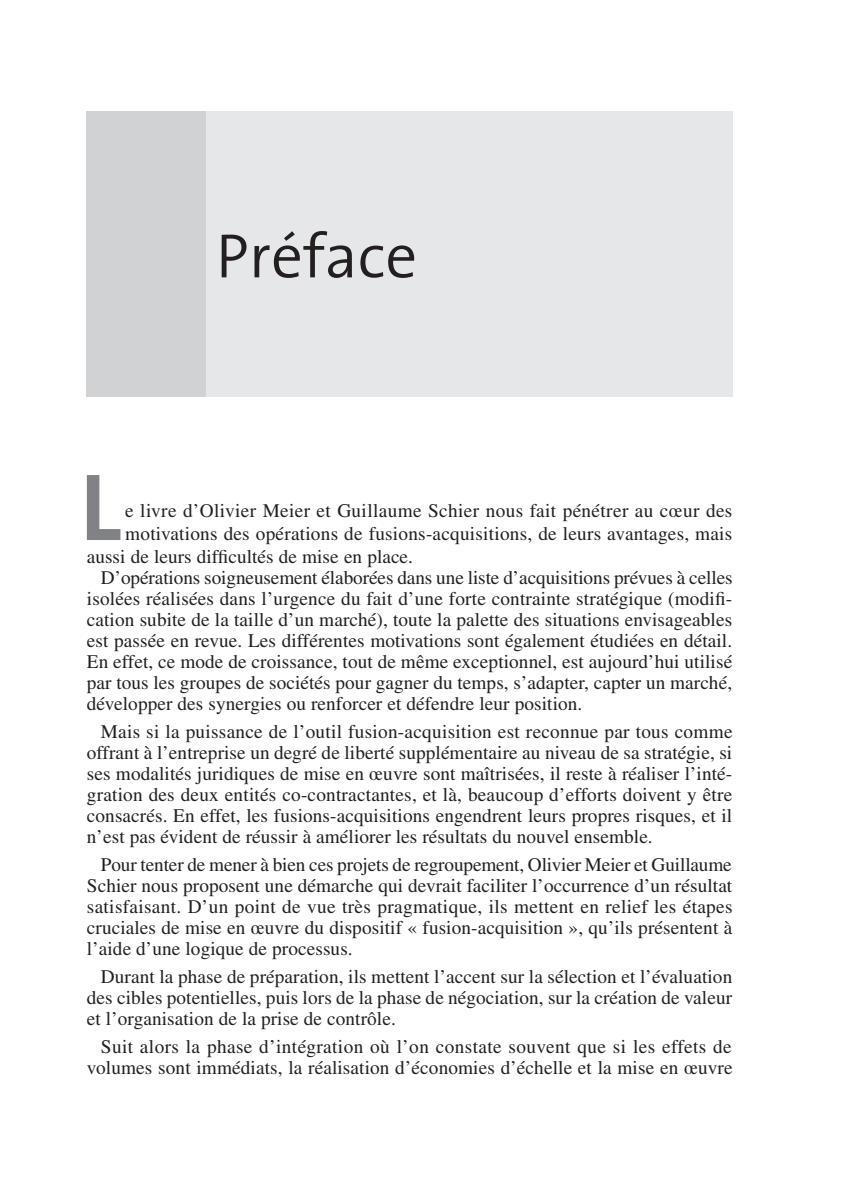
<style>
.page{position:relative;width:844px;height:1191px;background:#fff}
.page>*{position:absolute;margin:0;border:0;box-sizing:border-box;transform-origin:0 0}
.Texte_Courant_Libre{font:700 96.25px "The Sans";color:#808285}
.Chapitre_Titre{font:300 63px "The Sans";color:#231f20}
.Texte_courant{font:19.25px/21px "Times LT Std";letter-spacing:.005em;color:#231f20;text-align:justify}
.Texte_Courant_Libre-2{font:19.25px "Times LT Std";letter-spacing:.01em;color:#231f20}
</style>
<div class="page">
<div style="left:206px;top:112px;width:526px;height:285px;background:#e6e7e9"></div>
<div style="left:87px;top:112px;width:119px;height:285px;background:#d1d2d4"></div>
<p class="Chapitre_Titre" style="left:216px;top:204px;width:203px">Préface</p>
<p class="Texte_Courant_Libre" style="left:80px;top:427px;width:43px">L</p>
<p class="Texte_Courant_Libre-2" style="left:125px;top:500px;width:608px">e livre d’Olivier Meier et Guillaume Schier nous fait pénétrer au cœur des</p>
<p class="Texte_Courant_Libre-2" style="left:125px;top:523px;width:608px">motivations des opérations de fusions-acquisitions, de leurs avantages, mais</p>
<p class="Texte_Courant_Libre-2" style="left:87px;top:545px;width:327px">aussi de leurs difficultés de mise en place.</p>
<p class="Texte_courant" style="left:87px;top:567px;width:647px;text-indent:14px">D’opérations soigneusement élaborées dans une liste d’acquisitions prévues à celles isolées réalisées dans l’urgence du fait d’une forte contrainte stratégique (modifi&shy;cation subite de la taille d’un marché), toute la palette des situations envisageables est passée en revue. Les différentes motivations sont également étudiées en détail.<br>En effet, ce mode de croissance, tout de même exceptionnel, est aujourd’hui utilisé par tous les groupes de sociétés pour gagner du temps, s’adapter, capter un marché, développer des synergies ou renforcer et défendre leur position.</p>
<p class="Texte_courant" style="left:87px;top:721px;width:647px;text-indent:14px">Mais si la puissance de l’outil fusion-acquisition est reconnue par tous comme offrant à l’entreprise un degré de liberté supplémentaire au niveau de sa stratégie, si ses modalités juridiques de mise en œuvre sont maîtrisées, il reste à réaliser l’inté&shy;gration des deux entités co-contractantes, et là, beaucoup d’efforts doivent y être consacrés. En effet, les fusions-acquisitions engendrent leurs propres risques, et il n’est pas évident de réussir à améliorer les résultats du nouvel ensemble.</p>
<p class="Texte_courant" style="left:87px;top:854px;width:647px;text-indent:14px">Pour tenter de mener à bien ces projets de regroupement, Olivier Meier et Guillaume Schier nous proposent une démarche qui devrait faciliter l’occurrence d’un résultat satisfaisant. D’un point de vue très pragmatique, ils mettent en relief les étapes cruciales de mise en œuvre du dispositif « fusion-acquisition », qu’ils présentent à l’aide d’une logique de processus.</p>
<p class="Texte_courant" style="left:87px;top:966px;width:646px;text-indent:14px">Durant la phase de préparation, ils mettent l’accent sur la sélection et l’évaluation des cibles potentielles, puis lors de la phase de négociation, sur la création de valeur et l’organisation de la prise de contrôle.</p>
<p class="Texte_courant" style="left:87px;top:1036px;width:647px;text-align:right">Suit alors la phase d’intégration où l’on constate souvent que si les effets de volumes sont immédiats, la réalisation d’économies d’échelle et la mise en œuvre</p>
</div>
